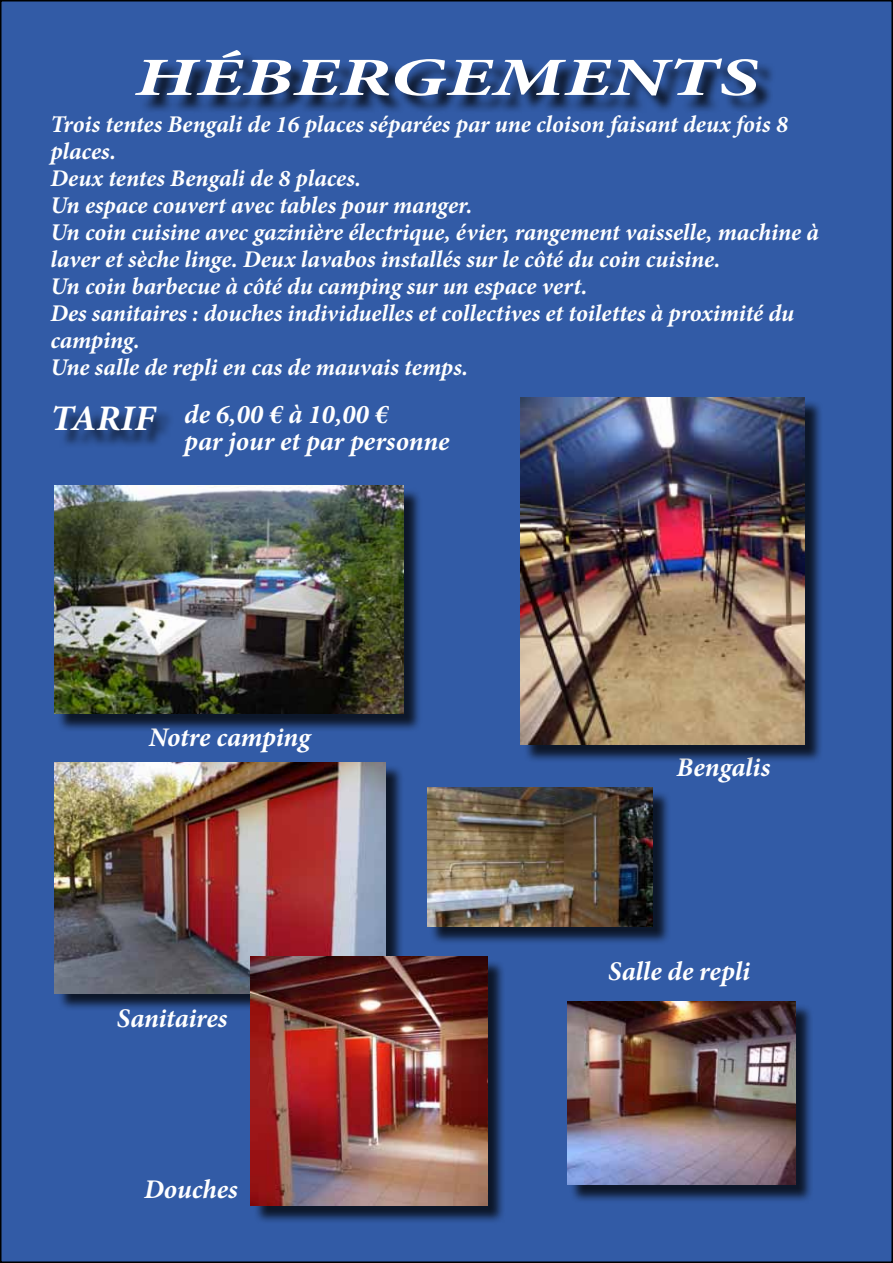
<style>
.page{position:relative;width:893px;height:1263px;background:#fff}
.page>*{position:absolute;margin:0;border:0;box-sizing:border-box;transform-origin:0 0}
.t1{font:italic 700 54px "Minion Pro";color:#fff;scale:1.5 1}
.t2{font:italic 700 36px "Minion Pro";color:#fff;scale:1.05 1}
.t3{font:italic 700 27px/27px "Minion Pro";letter-spacing:-.005em;color:#fff}
.t4{font:italic 700 24px/27px "Minion Pro";letter-spacing:-.005em;color:#fff}
</style>
<div class="page">
<div style="left:1px;top:1px;width:891px;height:1261px;background:#325ba6"></div>
<div style="left:138px;top:53px;width:638px;height:61px;background:#000;opacity:.75"></div>
<div style="left:56px;top:488px;width:366px;height:244px;background:#000;opacity:.75"></div>
<img style="left:54px;top:486px;width:350px;height:227px">
<div style="left:57px;top:764px;width:347px;height:248px;background:#000;opacity:.75"></div>
<img style="left:55px;top:762px;width:330px;height:231px">
<div style="left:253px;top:959px;width:253px;height:265px;background:#000;opacity:.75"></div>
<img style="left:251px;top:957px;width:236px;height:249px">
<div style="left:523px;top:399px;width:300px;height:364px;background:#000;opacity:.75"></div>
<img style="left:521px;top:397px;width:283px;height:347px">
<div style="left:570px;top:1003px;width:244px;height:201px;background:#000;opacity:.75"></div>
<img style="left:567px;top:1001px;width:228px;height:184px">
<div style="left:430px;top:790px;width:241px;height:155px;background:#000;opacity:.75"></div>
<img style="left:427px;top:787px;width:225px;height:139px">
<div style="left:56px;top:409px;width:119px;height:39px;background:#000;opacity:.75"></div>
<h1 class="t1" style="left:135px;top:39px;width:417px">HÉBERGEMENTS</h1>
<p class="t4" style="left:50px;top:110px;width:770px">Trois tentes Bengali de 16 places séparées par une cloison faisant deux fois 8 places.<br>Deux tentes Bengali de 8 places.<br>Un espace couvert avec tables pour manger.<br>Un coin cuisine avec gazinière électrique, évier, rangement vaisselle, machine à laver et sèche linge. Deux lavabos installés sur le côté du coin cuisine.<br>Un coin barbecue à côté du camping sur un espace vert.<br>Des sanitaires : douches individuelles et collectives et toilettes à proximité du camping.<br>Une salle de repli en cas de mauvais temps.</p>
<h2 class="t2" style="left:50px;top:392px;width:101px">TARIF</h2>
<p class="t3" style="left:184px;top:400px;width:267px">de 6,00 € à 10,00 €<br>par jour et par personne</p>
<p class="t3" style="left:149px;top:723px;width:163px">Notre camping</p>
<p class="t3" style="left:117px;top:1005px;width:112px">Sanitaires</p>
<p class="t3" style="left:144px;top:1175px;width:95px">Douches</p>
<p class="t3" style="left:676px;top:754px;width:95px">Bengalis</p>
<p class="t3" style="left:608px;top:957px;width:143px">Salle de repli</p>
</div>
